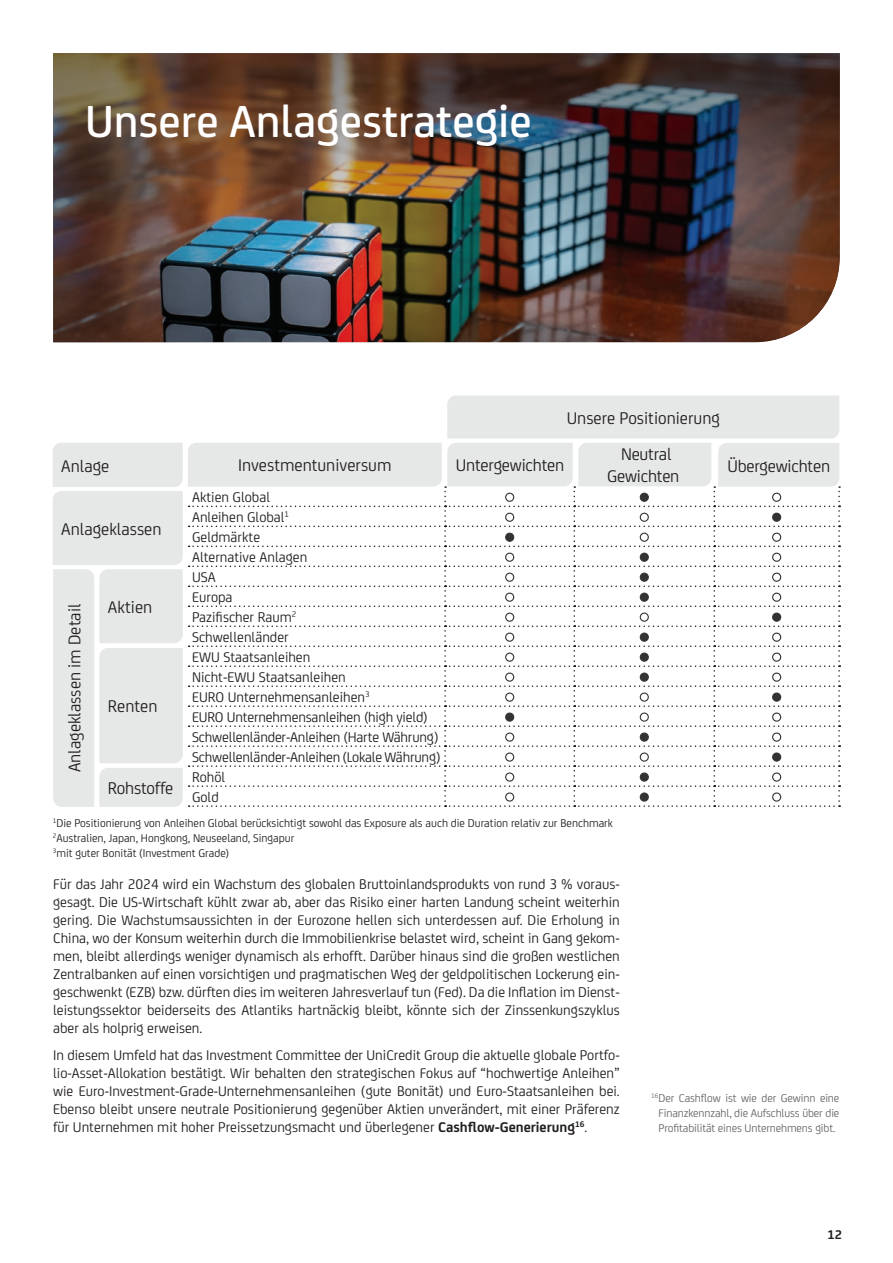
<style>
.page{position:relative;width:893px;height:1263px;background:#fff}
.page>*{position:absolute;margin:0;border:0;box-sizing:border-box;transform-origin:0 0}
.t1{font:500 48px "Uni Credit";color:#fff}
.t2{font:18px/21.6px "Uni Credit";color:#231f20;text-align:center}
.t3{font:15px/20px "Uni Credit";color:#231f20;text-align:justify}
.t4{font:700 13.5px "Uni Credit";color:#231f20}
.t5{font:12px/15px "Uni Credit";color:#231f20}
.t6{font:12px/15px "Uni Credit";letter-spacing:-.01em;color:#666;text-align:justify}
.s1{font-weight:700}
</style>
<div class="page">
<div style="left:52px;top:50px;width:789px;height:293px;background:#231f20;opacity:.6"></div>
<svg style="left:53px;top:395px;width:787px;height:412px"></svg>
<h1 class="t1" style="left:85px;top:86px;width:448px">Unsere Anlagestrategie</h1>
<p class="t2" style="left:567px;top:406px;width:155px">Unsere Positionierung</p>
<p class="t2" style="left:607px;top:443px;width:74px">Neutral<br>Gewichten</p>
<p class="t2" style="left:61px;top:454px;width:50px">Anlage</p>
<p class="t2" style="left:727px;top:454px;width:104px">Übergewichten</p>
<p class="t2" style="left:456px;top:453px;width:110px">Untergewichten</p>
<p class="t2" style="left:238px;top:454px;width:155px">Investmentuniversum</p>
<p class="t3" style="left:192px;top:486px;width:250px;text-align:left">Aktien Global<br>Anleihen Global<sup>1<br></sup>Geldmärkte<br>Alternative Anlagen<br>USA<br>Europa<br>Pazifischer Raum<sup>2<br></sup>Schwellenländer<br>EWU Staatsanleihen<br>Nicht-EWU Staatsanleihen<br>EURO Unternehmensanleihen<sup>3<br></sup>EURO Unternehmensanleihen (high yield)<br>Schwellenländer-Anleihen (Harte Währung)<br>Schwellenländer-Anleihen (Lokale Währung)<br>Rohöl<br>Gold</p>
<p class="t2" style="left:61px;top:517px;width:102px">Anlageklassen</p>
<p class="t2" style="left:108px;top:595px;width:46px">Aktien</p>
<p class="t2" style="left:63px;top:772px;width:170px;rotate:-90deg">Anlageklassen im Detail</p>
<p class="t2" style="left:108px;top:694px;width:51px">Renten</p>
<p class="t2" style="left:108px;top:776px;width:67px">Rohstoffe</p>
<p class="t5" style="left:53px;top:814px;width:562px"><sup>1</sup>Die Positionierung von Anleihen Global berücksichtigt sowohl das Exposure als auch die Duration relativ zur Benchmark<br><sup>2</sup>Australien, Japan, Hongkong, Neuseeland, Singapur<br><sup>3</sup>mit guter Bonität (Investment Grade)</p>
<p class="t3" style="left:53px;top:874px;width:568px;line-height:18px">Für das Jahr 2024 wird ein Wachstum des globalen Bruttoinlandsprodukts von rund 3 % voraus&shy;gesagt. Die US-Wirtschaft kühlt zwar ab, aber das Risiko einer harten Landung scheint weiterhin gering. Die Wachstumsaussichten in der Eurozone hellen sich unterdessen auf. Die Erholung in China, wo der Konsum weiterhin durch die Immobilienkrise belastet wird, scheint in Gang gekom&shy;men, bleibt allerdings weniger dynamisch als erhofft. Darüber hinaus sind die großen westlichen Zentralbanken auf einen vorsichtigen und pragmatischen Weg der geldpolitischen Lockerung ein&shy;geschwenkt (EZB) bzw. dürften dies im weiteren Jahresverlauf tun (Fed). Da die Inflation im Dienst&shy;leistungssektor beiderseits des Atlantiks hartnäckig bleibt, könnte sich der Zinssenkungszyklus aber als holprig erweisen.</p>
<p class="t3" style="left:53px;top:1045px;width:568px;line-height:18px">In diesem Umfeld hat das Investment Committee der UniCredit Group die aktuelle globale Portfo&shy;lio-Asset-Allokation bestätigt. Wir behalten den strategischen Fokus auf “hochwertige Anleihen” wie Euro-Investment-Grade-Unternehmensanleihen (gute Bonität) und Euro-Staatsanleihen bei.<br>Ebenso bleibt unsere neutrale Positionierung gegenüber Aktien unverändert, mit einer Präferenz für Unternehmen mit hoher Preissetzungsmacht und überlegener <span class="s1">Cashflow-Generierung</span><sup>16</sup>.</p>
<p class="t6" style="left:658px;top:1089px;width:182px;text-indent:-7px"><sup>16</sup>Der Cashflow ist wie der Gewinn eine Finanzkennzahl, die Aufschluss über die Profitabilität eines Unternehmens gibt.</p>
<p class="t4" style="left:827px;top:1224px;width:16px">12</p>
</div>
